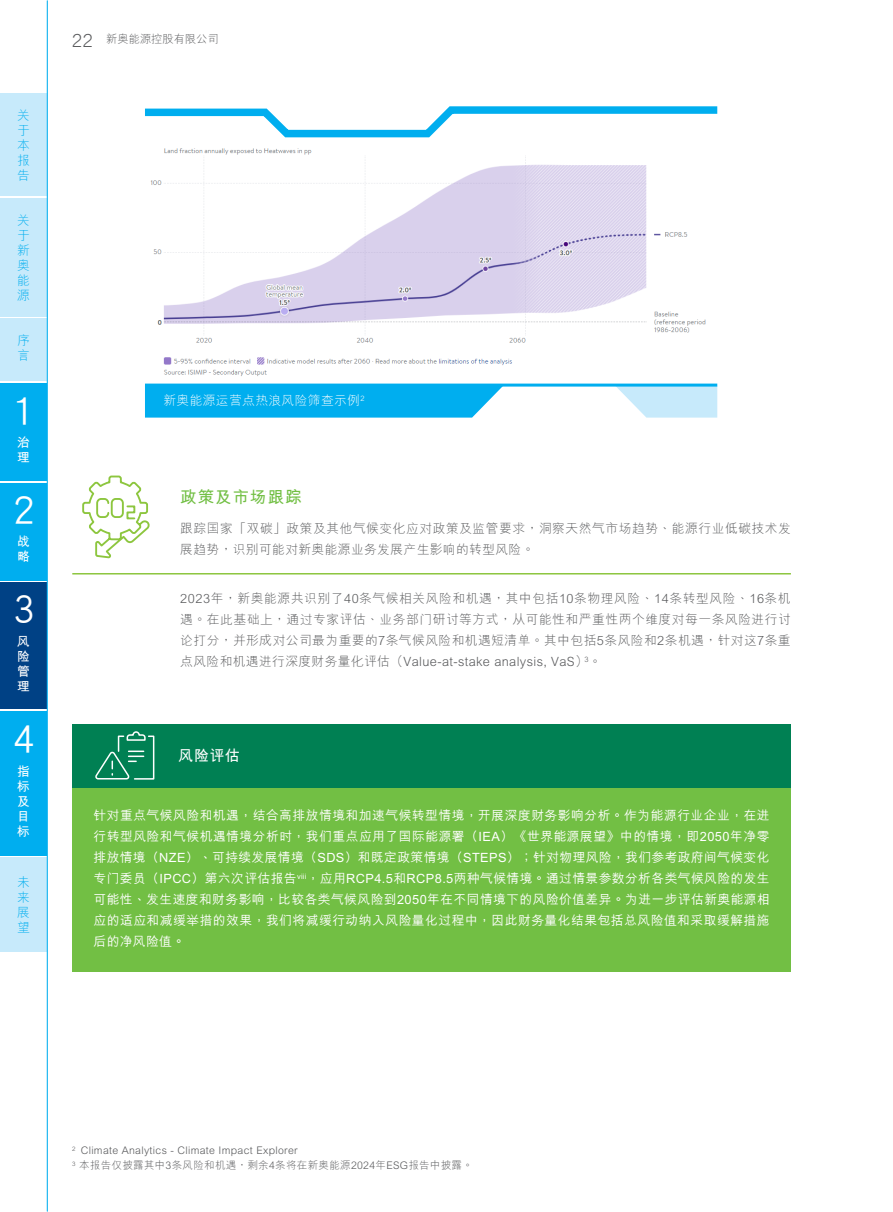
<style>
.page{position:relative;width:893px;height:1212px;background:#fff}
.page>*{position:absolute;margin:0;border:0;box-sizing:border-box;transform-origin:0 0}
.t1{font:37.5px "DF Hei HK W5";color:#fff}
.t2{font:700 16.5px "M Hei HKS";letter-spacing:.06em;color:#72bf44}
.t3{font:700 15px "M Hei HKS";color:#fff}
.t4{font:500 12.75px/21px "M Hei HKS";letter-spacing:.04em;color:#fff;text-align:justify}
.t5{font:300 12.75px/21px "M Hei HKS";letter-spacing:.03em;color:#58595b;text-align:justify}
.t6{font:300 12.75px/15px "M Hei HKS";color:#00aeef;text-align:justify}
.t7{font:300 12.75px "M Hei HKS";letter-spacing:.03em;color:#fff}
.t8{font:700 12.75px/15px "M Hei HKS";color:#fff}
.t9{font:300 11.25px "M Hei HKS";color:#58595b}
.t10{font:300 10.5px/15px "M Hei HKS";letter-spacing:.03em;color:#58595b}
.s1{font-family:"Trade Gothic LT Std";font-size:18px}
</style>
<div class="page">
<div style="left:0;top:857px;width:47px;height:95px;background:#c7eafb"></div>
<div style="left:0;top:198px;width:47px;height:118px;background:#c7eafb"></div>
<div style="left:0;top:93px;width:47px;height:103px;background:#c7eafb"></div>
<div style="left:0;top:318px;width:47px;height:63px;background:#c7eafb"></div>
<div style="left:0;top:383px;width:47px;height:97px;background:#00aeef"></div>
<div style="left:0;top:483px;width:47px;height:97px;background:#00aeef"></div>
<div style="left:0;top:583px;width:47px;height:126px;background:#004185"></div>
<div style="left:0;top:711px;width:47px;height:144px;background:#00aeef"></div>
<hr style="left:47px;top:1px;width:1px;height:1210px;background:#00aeef">
<img style="left:145px;top:148px;width:573px;height:236px">
<svg style="left:145px;top:106px;width:573px;height:32px"></svg>
<svg style="left:617px;top:387px;width:100px;height:31px;background:#cfedfb"></svg>
<svg style="left:145px;top:387px;width:357px;height:31px;background:#0db2ef"></svg>
<hr style="left:145px;top:384px;width:572px;height:3px;background:#00aeef">
<hr style="left:72px;top:573px;width:719px;height:1px;background:#8dc63f">
<div style="left:72px;top:724px;width:719px;height:248px;background:#72bf44"></div>
<div style="left:72px;top:724px;width:719px;height:64px;background:#008053"></div>
<svg style="left:95px;top:731px;width:60px;height:49px"></svg>
<svg style="left:82px;top:475px;width:67px;height:84px"></svg>
<p class="t6" style="left:17px;top:107px;width:14px">關於本報告</p>
<p class="t6" style="left:17px;top:212px;width:14px">關於新奧能源</p>
<p class="t6" style="left:17px;top:332px;width:14px">序言</p>
<h1 class="t1" style="left:13px;top:391px;width:23px">1</h1>
<p class="t8" style="left:17px;top:434px;width:14px">治理</p>
<h1 class="t1" style="left:13px;top:490px;width:23px">2</h1>
<p class="t8" style="left:17px;top:533px;width:14px">戰略</p>
<h1 class="t1" style="left:13px;top:589px;width:23px">3</h1>
<p class="t8" style="left:17px;top:633px;width:14px;text-align:justify">風險管理</p>
<h1 class="t1" style="left:13px;top:719px;width:23px">4</h1>
<p class="t8" style="left:17px;top:762px;width:14px;text-align:justify">指標及目標</p>
<p class="t6" style="left:17px;top:874px;width:14px">未來展望</p>
<p class="t9" style="left:72px;top:31px;width:148px"><span class="s1">22</span> 新奧能源控股有限公司</p>
<p class="t7" style="left:163px;top:392px;width:203px">新奧能源運營點熱浪風險篩查示例<sup>2</sup></p>
<p class="t2" style="left:180px;top:485px;width:123px">政策及市場跟蹤</p>
<p class="t5" style="left:180px;top:517px;width:612px">跟蹤國家「雙碳」政策及其他氣候變化應對政策及監管要求，洞察天然氣市場趨勢、能源行業低碳技術發展趨勢，識別可能對新奧能源業務發展產生影響的轉型風險。</p>
<p class="t5" style="left:180px;top:587px;width:612px">2023年，新奧能源共識別了40條氣候相關風險和機遇，其中包括10條物理風險、14條轉型風險、16條機遇。在此基礎上，通過專家評估、業務部門研討等方式，從可能性和嚴重性兩個維度對每一條風險進行討論打分，並形成對公司最為重要的7條氣候風險和機遇短清單。其中包括5條風險和2條機遇，針對這7條重點風險和機遇進行深度財務量化評估（Value-at-stake analysis, VaS）<sup>3</sup>。</p>
<p class="t3" style="left:179px;top:744px;width:63px">風險評估</p>
<p class="t4" style="left:94px;top:803px;width:678px">針對重點氣候風險和機遇，結合高排放情境和加速氣候轉型情境，開展深度財務影響分析。作為能源行業企業，在進行轉型風險和氣候機遇情境分析時，我們重點應用了國際能源署（IEA）《世界能源展望》中的情境，即2050年淨零排放情境（NZE）、可持續發展情境（SDS）和既定政策情境（STEPS）；針對物理風險，我們參考政府間氣候變化專門委員（IPCC）第六次評估報告<sup>viii</sup>，應用RCP4.5和RCP8.5兩種氣候情境。通過情景參數分析各類氣候風險的發生可能性、發生速度和財務影響，比較各類氣候風險到2050年在不同情境下的風險價值差異。為進一步評估新奧能源相應的適應和減緩舉措的效果，我們將減緩行動納入風險量化過程中，因此財務量化結果包括總風險值和採取緩解措施後的淨風險值。</p>
<p class="t10" style="left:72px;top:1143px;width:402px"><sup>2</sup> Climate Analytics - Climate Impact Explorer<br><sup>3</sup> 本報告僅披露其中3條風險和機遇，剩余4條將在新奧能源2024年ESG報告中披露。</p>
</div>
